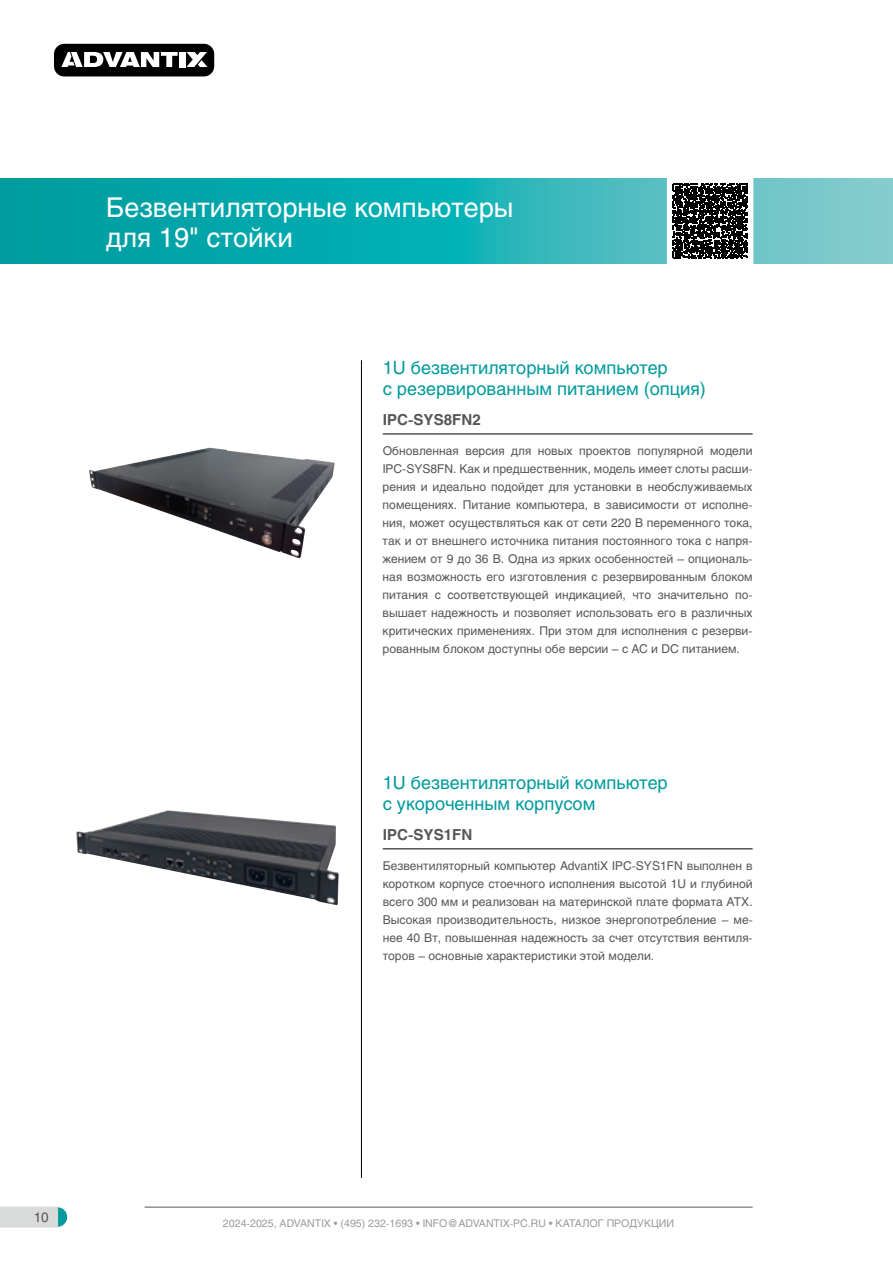
<style>
.page{position:relative;width:893px;height:1263px;background:#fff}
.page>*{position:absolute;margin:0;border:0;box-sizing:border-box;transform-origin:0 0}
.t1{font:27px/30px "Helios C";color:#fff}
.t2{font:18px/21px "Helios C";color:#009a9c}
.t3{font:700 15px "Helios C";color:#565655}
.t4{font:13.5px "Helios C";color:#565655}
.t5{font:12px/18px "Helios C";color:#565655;text-align:justify}
.t6{font:10.5px "Helios C";color:#9c9c9d}
</style>
<div class="page">
<svg style="left:48px;top:1207px;width:19px;height:20px"></svg>
<svg style="left:0;top:1207px;width:58px;height:20px"></svg>
<hr style="left:145px;top:1207px;width:608px;height:1px;background:#565655">
<div style="left:54px;top:44px;width:160px;height:32px;background:#000;border-radius:10px"></div>
<div style="left:179px;top:52px;width:7px;height:15px;background:#fff"></div>
<svg style="left:61px;top:52px;width:117px;height:15px"></svg>
<svg style="left:186px;top:52px;width:21px;height:15px"></svg>
<hr style="left:383px;top:433px;width:370px;height:2px;background:#565655">
<hr style="left:383px;top:848px;width:370px;height:1px;background:#565655">
<svg style="left:0;top:179px;width:893px;height:85px;background:#24b1b4"></svg>
<hr style="left:361px;top:360px;width:1px;height:818px;background:#000">
<img style="left:76px;top:810px;width:263px;height:95px">
<img style="left:89px;top:448px;width:246px;height:110px">
<div style="left:668px;top:179px;width:85px;height:85px;background:#fff"></div>
<svg style="left:673px;top:184px;width:75px;height:75px"></svg>
<h1 class="t1" style="left:106px;top:192px;width:409px">Безвентиляторные компьютеры для 19" стойки</h1>
<h2 class="t2" style="left:383px;top:357px;width:325px">1U безвентиляторный компьютер<br>с резервированным питанием (опция)</h2>
<p class="t3" style="left:383px;top:411px;width:100px">IPC-SYS8FN2</p>
<p class="t5" style="left:383px;top:442px;width:372px">Обновленная версия для новых проектов популярной модели IPC-SYS8FN. Как и предшественник, модель имеет слоты расши&shy;рения и идеально подойдет для установки в необслуживаемых помещениях. Питание компьютера, в зависимости от исполне&shy;ния, может осуществляться как от сети 220 В переменного тока, так и от внешнего источника питания постоянного тока с напря&shy;жением от 9 до 36 В. Одна из ярких особенностей – опциональ&shy;ная возможность его изготовления с резервированным блоком питания с соответствующей индикацией, что значительно по&shy;вышает надежность и позволяет использовать его в различных критических применениях. При этом для исполнения с резерви&shy;рованным блоком доступны обе версии – с AC и DC питанием.</p>
<h2 class="t2" style="left:383px;top:772px;width:287px">1U безвентиляторный компьютер с укороченным корпусом</h2>
<p class="t3" style="left:383px;top:825px;width:91px">IPC-SYS1FN</p>
<p class="t5" style="left:383px;top:857px;width:371px;text-align:left">Безвентиляторный компьютер AdvantiX IPC-SYS1FN выполнен в коротком корпусе стоечного исполнения высотой 1U и глубиной всего 300 мм и реализован на материнской плате формата ATX.<br>Высокая производительность, низкое энергопотребление – ме&shy;нее 40 Вт, повышенная надежность за счет отсутствия вентиля&shy;торов – основные характеристики этой модели.</p>
<p class="t4" style="left:34px;top:1209px;width:17px">10</p>
<p class="t6" style="left:223px;top:1216px;width:453px">2024-2025, ADVANTIX • (495) 232-1693 • INFO@ADVANTIX-PC.RU • КАТАЛОГ ПРОДУКЦИИ</p>
</div>
